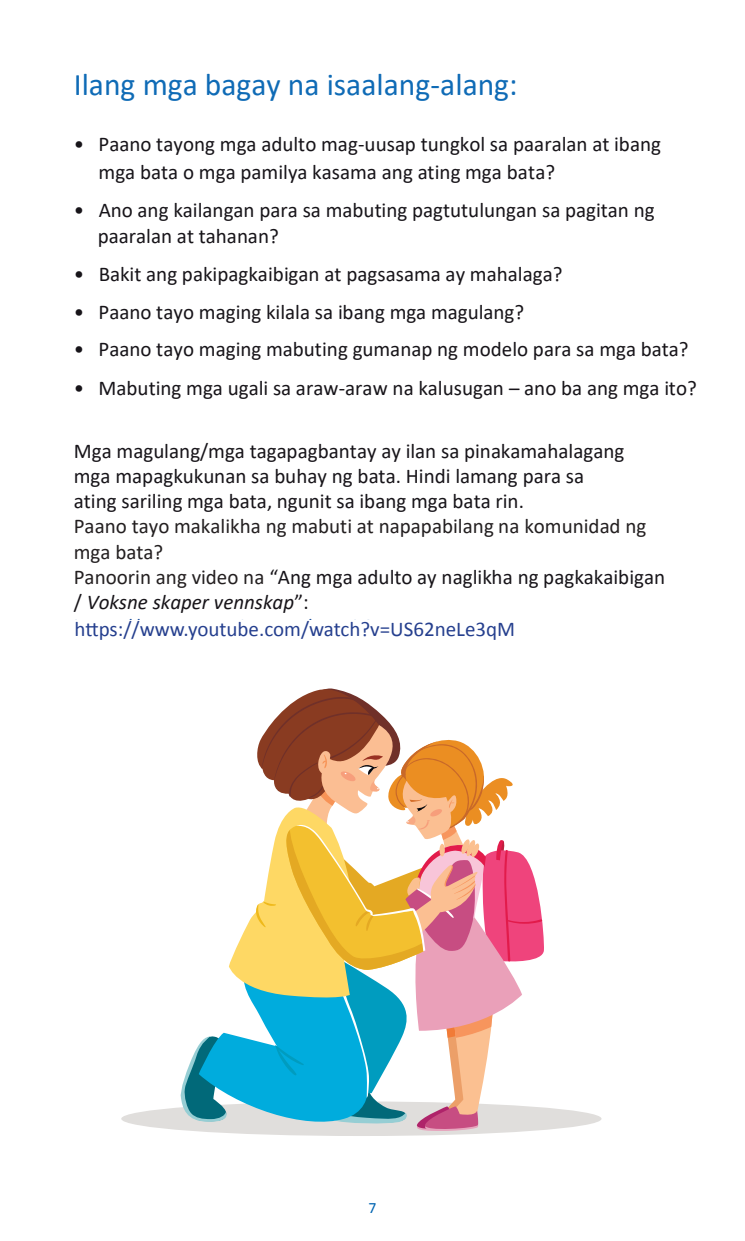
<style>
.page{position:relative;width:745px;height:1241px;background:#fff}
.page>*{position:absolute;margin:0;border:0;box-sizing:border-box;transform-origin:0 0}
.t1{font:31.5px "Calibri";color:#0f6bb6}
.t2{font:21px/25.2px "Calibri";color:#171419}
.t3{font:21px "Calibri";color:#231f20}
.t4{font:21px "Calibri";color:#253f8e}
.t5{font:21px "Calibri";color:#1a4c99}
.t6{font:italic 21px "Calibri";color:#171419}
.t7{font:15.75px "Calibri";color:#0f6bb6}
.s1{color:#231f20}
.s2{font-style:normal}
.s3{color:#0164b1}
</style>
<div class="page">
<div style="left:121px;top:1101px;width:480px;height:34px;background:#e0dedc;border-radius:50%"></div>
<svg style="left:180px;top:688px;width:364px;height:445px"></svg>
<h1 class="t1" style="left:74px;top:62px;width:445px">Ilang mga bagay na isaalang-alang:</h1>
<p class="t2" style="left:98px;top:130px;width:563px;line-height:28px;text-indent:-25px">• Paano tayong mga adulto mag-uusap tungkol sa paaralan at ibang mga bata o mga pamilya kasama ang ating mga bata?</p>
<p class="t2" style="left:98px;top:197px;width:558px;text-indent:-24px">• Ano ang kailangan para sa mabuting pagtutulungan sa pagitan ng paaralan at tahanan?</p>
<p class="t2" style="left:74px;top:260px;width:490px">• Bakit ang pakipagkaibigan at pagsasama ay mahalaga?</p>
<p class="t2" style="left:74px;top:298px;width:452px">• Paano tayo maging kilala sa ibang mga magulang?</p>
<p class="t2" style="left:74px;top:336px;width:616px">• Paano tayo maging mabuting gumanap ng modelo para sa mga bata?</p>
<p class="t2" style="left:74px;top:374px;width:624px">• Mabuting mga ugali sa araw-araw na kalusugan – ano ba ang mga ito?</p>
<p class="t2" style="left:74px;top:437px;width:552px">Mga magulang/mga tagapagbantay ay ilan sa pinakamahalagang mga mapagkukunan sa buhay ng bata. Hindi lamang para sa ating sariling mga bata, ngunit sa ibang mga bata rin.</p>
<p class="t3" style="left:74px;top:512px;width:573px">Paano tayo makalikha ng mabuti at napapabilang na komunidad ng</p>
<p class="t3" style="left:74px;top:537px;width:91px">mga bata?</p>
<p class="t2" style="left:74px;top:563px;width:592px"><span class="s1">Panoorin ang video na</span> “Ang mga adulto ay naglikha ng pagkakaibigan</p>
<p class="t6" style="left:74px;top:587px;width:236px"><span class="s2">/</span> Voksne skaper vennskap<span class="s2">”:</span></p>
<p class="t5" style="left:92px;top:612px;width:9px">t</p>
<p class="t5" style="left:251px;top:612px;width:268px">e.co watch?v=US62neLe3qM</p>
<p class="t4" style="left:74px;top:614px;width:442px">https://www.youtube.com/watch?v=US62neLe3qM</p>
<p class="t7" style="left:364px;top:1196px;width:14px">7<span class="s3">7</span></p>
</div>
